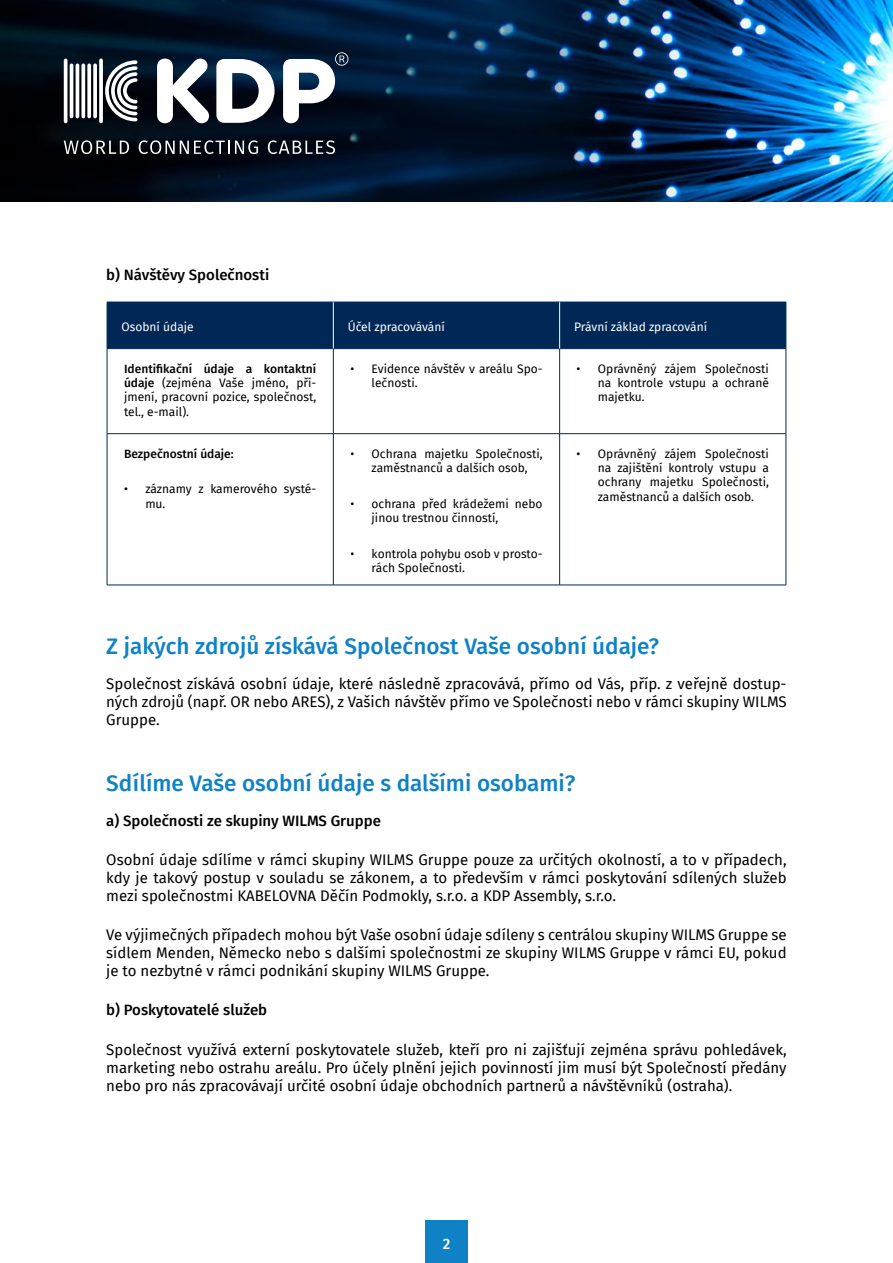
<style>
.page{position:relative;width:893px;height:1263px;background:#fff}
.page>*{position:absolute;margin:0;border:0;box-sizing:border-box;transform-origin:0 0}
.t1{font:500 22.5px "Fira Sans";color:#0e82c5}
.t2{font:15px/18px "Fira Sans";color:#000;text-align:justify}
.t3{font:500 15px "Fira Sans";color:#000}
.t4{font:500 15px "Fira Sans";color:#fff}
.t5{font:12px/14.4px "Fira Sans";color:#000}
.t6{font:12px "Fira Sans";color:#fff}
.t7{font:500 12px "Fira Sans";color:#000}
.s1{font-weight:500}
</style>
<div class="page">
<img style="left:0;top:0;width:893px;height:202px">
<svg style="left:157px;top:59px;width:52px;height:64px"></svg>
<svg style="left:216px;top:59px;width:59px;height:64px"></svg>
<svg style="left:99px;top:59px;width:4px;height:64px"></svg>
<hr style="left:64px;top:59px;width:3px;height:64px;background:#fff;border-radius:2px">
<hr style="left:70px;top:64px;width:3px;height:54px;background:#fff;border-radius:2px">
<hr style="left:76px;top:64px;width:3px;height:54px;background:#fff;border-radius:2px">
<svg style="left:81px;top:64px;width:4px;height:54px"></svg>
<svg style="left:87px;top:64px;width:4px;height:54px"></svg>
<svg style="left:93px;top:64px;width:4px;height:54px"></svg>
<svg style="left:105px;top:60px;width:32px;height:61px"></svg>
<svg style="left:283px;top:52px;width:65px;height:71px"></svg>
<svg style="left:64px;top:140px;width:65px;height:14px"></svg>
<svg style="left:139px;top:140px;width:119px;height:14px;background:#474b52"></svg>
<svg style="left:268px;top:140px;width:67px;height:14px"></svg>
<div style="left:108px;top:303px;width:678px;height:45px;background:#002856"></div>
<hr style="left:107px;top:302px;width:226px;height:1px;background:#002856">
<hr style="left:107px;top:302px;width:1px;height:46px;background:#002856">
<hr style="left:333px;top:302px;width:227px;height:1px;background:#002856">
<hr style="left:560px;top:302px;width:226px;height:1px;background:#002856">
<hr style="left:786px;top:302px;width:1px;height:46px;background:#002856">
<hr style="left:107px;top:348px;width:226px;height:1px;background:#002856">
<hr style="left:107px;top:349px;width:1px;height:84px;background:#002856">
<hr style="left:333px;top:348px;width:227px;height:1px;background:#002856">
<hr style="left:333px;top:349px;width:1px;height:84px;background:#002856">
<hr style="left:560px;top:348px;width:226px;height:1px;background:#002856">
<hr style="left:559px;top:349px;width:1px;height:84px;background:#002856">
<hr style="left:786px;top:349px;width:1px;height:84px;background:#002856">
<hr style="left:107px;top:433px;width:226px;height:1px;background:#002856">
<hr style="left:107px;top:434px;width:1px;height:151px;background:#002856">
<hr style="left:333px;top:433px;width:227px;height:1px;background:#002856">
<hr style="left:333px;top:434px;width:1px;height:151px;background:#002856">
<hr style="left:560px;top:433px;width:226px;height:1px;background:#002856">
<hr style="left:559px;top:434px;width:1px;height:151px;background:#002856">
<hr style="left:786px;top:434px;width:1px;height:151px;background:#002856">
<hr style="left:107px;top:585px;width:226px;height:1px;background:#002856">
<hr style="left:333px;top:585px;width:227px;height:1px;background:#002856">
<hr style="left:560px;top:585px;width:226px;height:1px;background:#002856">
<hr style="left:333px;top:302px;width:1px;height:46px;background:#fff">
<hr style="left:559px;top:302px;width:1px;height:46px;background:#fff">
<div style="left:425px;top:1220px;width:43px;height:43px;background:#0e82c5"></div>
<p class="t3" style="left:106px;top:262px;width:164px">b) Návštěvy Společnosti</p>
<p class="t6" style="left:122px;top:318px;width:74px">Osobní údaje</p>
<p class="t6" style="left:348px;top:318px;width:98px">Účel zpracovávání</p>
<p class="t6" style="left:574px;top:318px;width:135px">Právní základ zpracování</p>
<p class="t5" style="left:124px;top:361px;width:194px;text-align:justify"><span class="s1">Identifikační údaje a kontaktní údaje</span> (zejména Vaše jméno, pří&shy;jmení, pracovní pozice, společnost, tel., e-mail).</p>
<p class="t5" style="left:372px;top:361px;width:172px;text-indent:-21px">• Evidence návštěv v areálu Spo&shy;lečnosti.</p>
<p class="t5" style="left:598px;top:361px;width:172px;text-align:justify;text-indent:-21px">• Oprávněný zájem Společnosti na kontrole vstupu a ochraně majetku.</p>
<p class="t7" style="left:124px;top:444px;width:111px">Bezpečnostní údaje:</p>
<p class="t5" style="left:145px;top:482px;width:172px;text-indent:-21px">• záznamy z kamerového systé&shy;mu.</p>
<p class="t5" style="left:598px;top:446px;width:172px;text-align:justify;text-indent:-21px">• Oprávněný zájem Společnosti na zajištění kontroly vstupu a ochrany majetku Společnosti, zaměstnanců a dalších osob.</p>
<p class="t5" style="left:350px;top:446px;width:194px;text-align:center">• Ochrana majetku Společnosti, zaměstnanců a dalších osob,</p>
<p class="t5" style="left:372px;top:496px;width:172px;text-indent:-21px">• ochrana před krádežemi nebo jinou trestnou činností,</p>
<p class="t5" style="left:372px;top:546px;width:172px;text-indent:-21px">• kontrola pohybu osob v prosto&shy;rách Společnosti.</p>
<h1 class="t1" style="left:106px;top:628px;width:554px">Z jakých zdrojů získává Společnost Vaše osobní údaje?</h1>
<p class="t2" style="left:106px;top:675px;width:682px">Společnost získává osobní údaje, které následně zpracovává, přímo od Vás, příp. z veřejně dostup&shy;ných zdrojů (např. OR nebo ARES), z Vašich návštěv přímo ve Společnosti nebo v rámci skupiny WILMS Gruppe.</p>
<h1 class="t1" style="left:106px;top:765px;width:471px">Sdílíme Vaše osobní údaje s dalšími osobami?</h1>
<p class="t3" style="left:106px;top:808px;width:276px">a) Společnosti ze skupiny WILMS Gruppe</p>
<p class="t2" style="left:106px;top:850px;width:682px">Osobní údaje sdílíme v rámci skupiny WILMS Gruppe pouze za určitých okolností, a to v případech, kdy je takový postup v souladu se zákonem, a to především v rámci poskytování sdílených služeb mezi společnostmi KABELOVNA Děčín Podmokly, s.r.o. a KDP Assembly, s.r.o.</p>
<p class="t2" style="left:106px;top:925px;width:682px">Ve výjimečných případech mohou být Vaše osobní údaje sdíleny s centrálou skupiny WILMS Gruppe se sídlem Menden, Německo nebo s dalšími společnostmi ze skupiny WILMS Gruppe v rámci EU, pokud je to nezbytné v rámci podnikání skupiny WILMS Gruppe.</p>
<p class="t3" style="left:106px;top:998px;width:162px">b) Poskytovatelé služeb</p>
<p class="t2" style="left:106px;top:1040px;width:682px">Společnost využívá externí poskytovatele služeb, kteří pro ni zajišťují zejména správu pohledávek, marketing nebo ostrahu areálu. Pro účely plnění jejich povinností jim musí být Společností předány nebo pro nás zpracovávají určité osobní údaje obchodních partnerů a návštěvníků (ostraha).</p>
<p class="t4" style="left:443px;top:1231px;width:9px">2</p>
</div>
